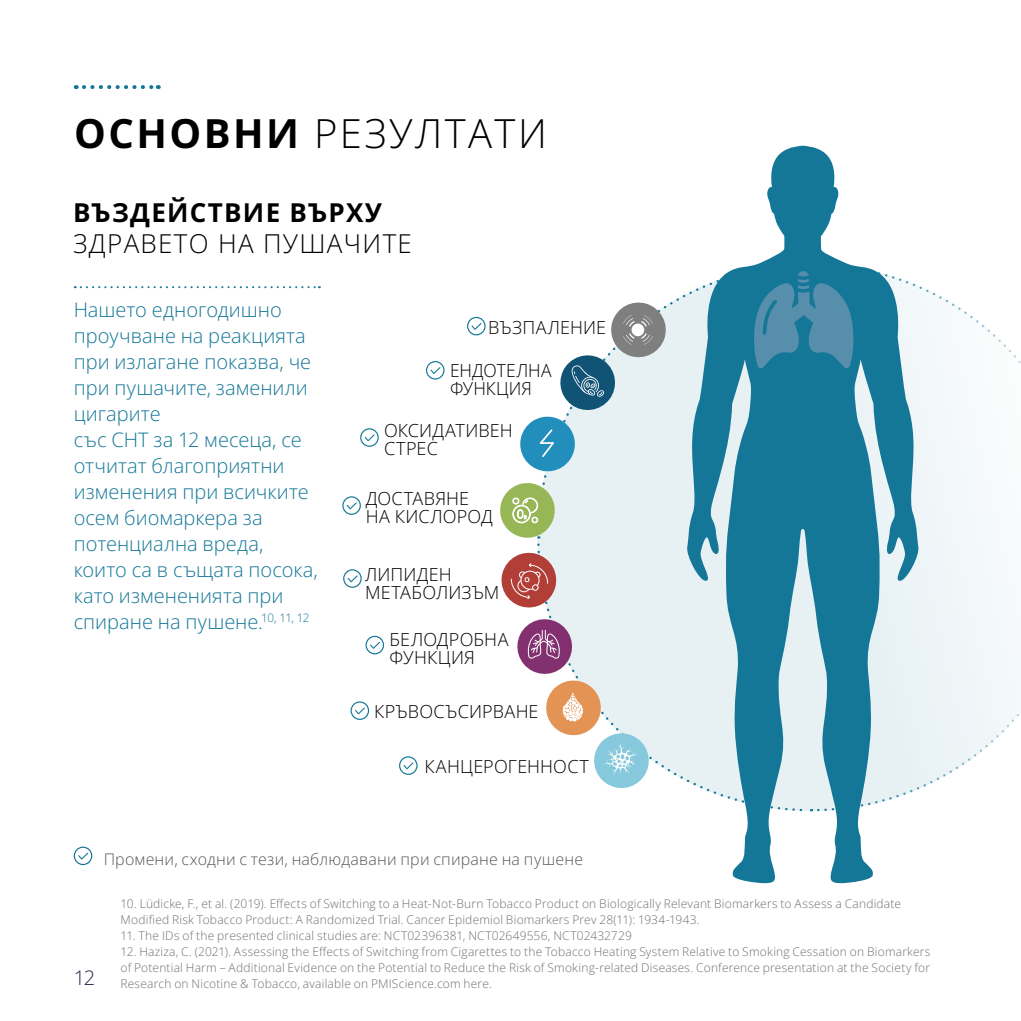
<style>
.page{position:relative;width:1021px;height:1021px;background:#fff}
.page>*{position:absolute;margin:0;border:0;box-sizing:border-box;transform-origin:0 0}
.t1{font:300 40px "Open Sans";letter-spacing:.06em;color:#000}
.t2{font:300 26px "Open Sans";letter-spacing:.05em;color:#000}
.t3{font:700 26px "Open Sans";letter-spacing:.05em;color:#000}
.t4{font:300 20px/26px "Open Sans";color:#147798}
.t5{font:300 20px "Open Sans";color:#2c1f47}
.t6{font:300 18px/18px "Open Sans";letter-spacing:.01em;color:#000}
.t7{font:300 16px "Open Sans";letter-spacing:.01em;color:#575756}
.t8{font:300 12px/16px "Open Sans";letter-spacing:.015em;color:#706f6f}
.s1{font-weight:700}
</style>
<div class="page">
<svg style="left:75px;top:286px;width:245px;height:2px"></svg>
<div style="left:74px;top:846px;width:18px;height:19px;border:1px solid #147798;border-radius:50%"></div>
<svg style="left:78px;top:852px;width:10px;height:7px"></svg>
<svg style="left:919px;top:538px;width:101px;height:251px"></svg>
<svg style="left:919px;top:286px;width:101px;height:247px"></svg>
<div style="left:669px;top:294px;width:16px;height:242px;background:#e7f1f4"></div>
<div style="left:537px;top:542px;width:148px;height:238px;background:#e7f1f4"></div>
<svg style="left:500px;top:302px;width:169px;height:238px"></svg>
<svg style="left:501px;top:549px;width:150px;height:239px"></svg>
<div style="left:467px;top:317px;width:18px;height:18px;border:1px solid #147798;border-radius:50%"></div>
<svg style="left:471px;top:323px;width:10px;height:7px"></svg>
<div style="left:426px;top:361px;width:18px;height:18px;border:1px solid #147798;border-radius:50%"></div>
<svg style="left:430px;top:367px;width:10px;height:7px"></svg>
<div style="left:360px;top:428px;width:19px;height:19px;border:1px solid #147798;border-radius:50%"></div>
<svg style="left:364px;top:434px;width:10px;height:7px"></svg>
<div style="left:342px;top:496px;width:19px;height:19px;border:1px solid #147798;border-radius:50%"></div>
<svg style="left:347px;top:502px;width:10px;height:7px"></svg>
<div style="left:343px;top:569px;width:19px;height:19px;border:1px solid #147798;border-radius:50%"></div>
<svg style="left:347px;top:575px;width:10px;height:7px"></svg>
<div style="left:365px;top:636px;width:19px;height:18px;border:1px solid #147798;border-radius:50%"></div>
<svg style="left:370px;top:642px;width:10px;height:6px"></svg>
<div style="left:350px;top:701px;width:19px;height:19px;border:1px solid #147798;border-radius:50%"></div>
<svg style="left:355px;top:707px;width:10px;height:7px"></svg>
<div style="left:399px;top:756px;width:18px;height:18px;border:1px solid #147798;border-radius:50%"></div>
<svg style="left:403px;top:762px;width:10px;height:7px"></svg>
<svg style="left:685px;top:146px;width:234px;height:737px"></svg>
<svg style="left:754px;top:263px;width:99px;height:106px"></svg>
<svg style="left:84px;top:85px;width:75px;height:4px"></svg>
<h1 class="t1" style="left:74px;top:106px;width:474px"><span class="s1">ОСНОВНИ</span> РЕЗУЛТАТИ</h1>
<h2 class="t3" style="left:73px;top:194px;width:310px">ВЪЗДЕЙСТВИЕ ВЪРХУ</h2>
<h2 class="t2" style="left:73px;top:225px;width:340px">ЗДРАВЕТО НА ПУШАЧИТЕ</h2>
<p class="t4" style="left:74px;top:296px;width:245px">Нашето едногодишно проучване на реакцията при излагане показва, че при пушачите, заменили цигарите<br>със СНТ за 12 месеца, се отчитат благоприятни изменения при всичките осем биомаркера за потенциална вреда, които са в същата посока, като измененията при спиране на пушене.<sup>10,</sup> <sup>11,</sup> <sup>12</sup></p>
<h3 class="t6" style="left:488px;top:318px;width:119px">ВЪЗПАЛЕНИЕ</h3>
<h3 class="t6" style="left:450px;top:360px;width:103px">ЕНДОТЕЛНА<br>ФУНКЦИЯ</h3>
<h3 class="t6" style="left:384px;top:421px;width:130px">ОКСИДАТИВЕН<br>СТРЕС</h3>
<h3 class="t6" style="left:366px;top:489px;width:129px">ДОСТАВЯНЕ<br>НА КИСЛОРОД</h3>
<h3 class="t6" style="left:365px;top:565px;width:136px">ЛИПИДЕН<br>МЕТАБОЛИЗЪМ</h3>
<h3 class="t6" style="left:389px;top:630px;width:120px">БЕЛОДРОБНА<br>ФУНКЦИЯ</h3>
<h3 class="t6" style="left:374px;top:701px;width:166px">КРЪВОСЪСИРВАНЕ</h3>
<h3 class="t6" style="left:424px;top:757px;width:166px">КАНЦЕРОГЕННОСТ</h3>
<h3 class="t7" style="left:104px;top:848px;width:481px">Промени, сходни с тези, наблюдавани при спиране на пушене</h3>
<h3 class="t5" style="left:74px;top:964px;width:23px">12</h3>
<p class="t8" style="left:120px;top:895px;width:782px">10. Lüdicke, F., et al. (2019). Effects of Switching to a Heat-Not-Burn Tobacco Product on Biologically Relevant Biomarkers to Assess a Candidate<br>Modified Risk Tobacco Product: A Randomized Trial. Cancer Epidemiol Biomarkers Prev 28(11): 1934-1943.</p>
<p class="t8" style="left:120px;top:927px;width:513px">11. The IDs of the presented clinical studies are: NCT02396381, NCT02649556, NCT02432729</p>
<p class="t8" style="left:120px;top:943px;width:811px;text-align:justify">12. Haziza, C. (2021). Assessing the Effects of Switching from Cigarettes to the Tobacco Heating System Relative to Smoking Cessation on Biomarkers of Potential Harm – Additional Evidence on the Potential to Reduce the Risk of Smoking-related Diseases. Conference presentation at the Society for Research on Nicotine &amp; Tobacco, available on PMIScience.com here.</p>
</div>
